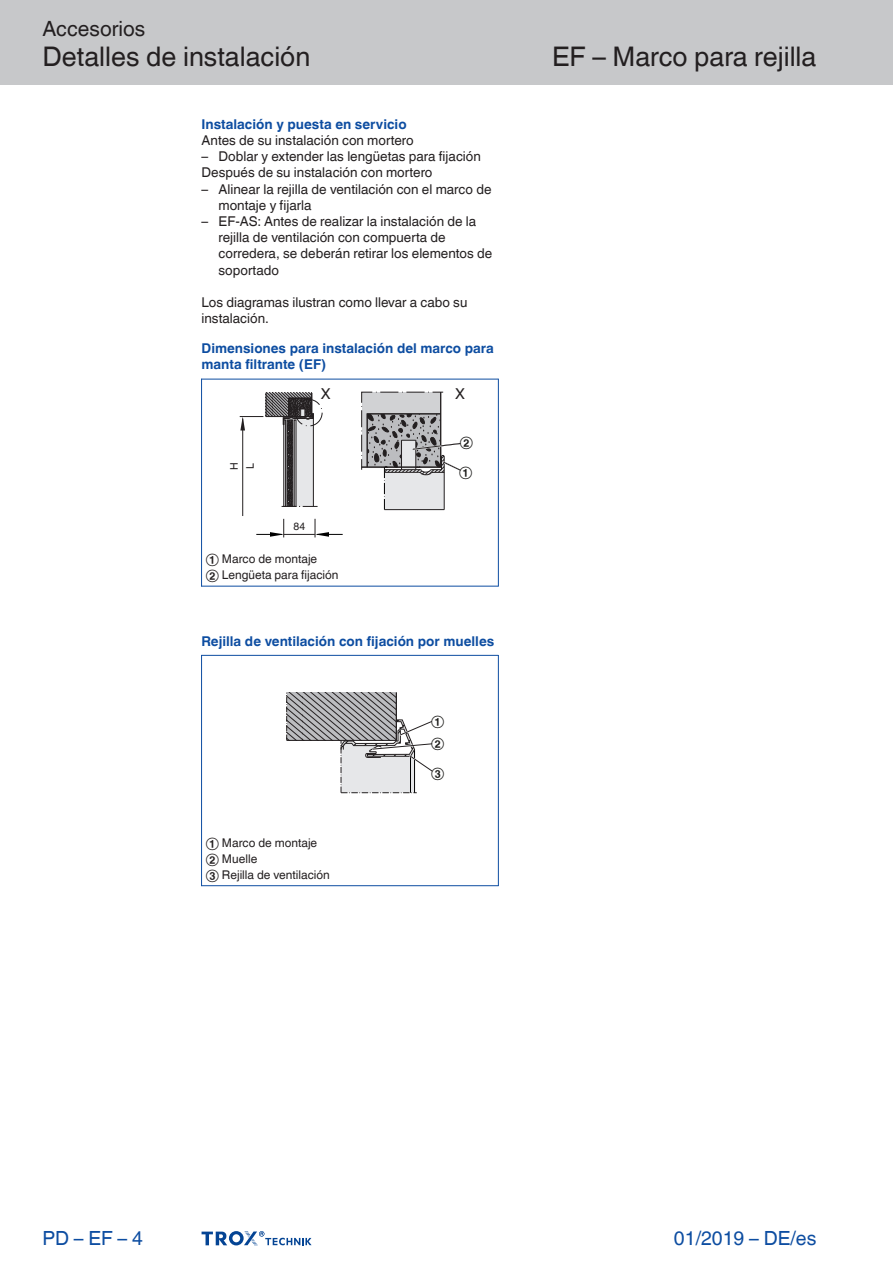
<style>
.page{position:relative;width:893px;height:1263px;background:#fff}
.page>*{position:absolute;margin:0;border:0;box-sizing:border-box;transform-origin:0 0}
.Navigation_2{font:27px "TROX Helvetica";color:#231f20}
.Navigation_3{font:27px "TROX Helvetica";color:#231f20}
.Navigation_1{font:21px "TROX Helvetica";color:#231f20}
.date{font:19.5px "TROX Helvetica";color:#0d4da1}
.pagina_li-re{font:19.5px "TROX Helvetica";color:#0d4da1}
.Update_OIDs{font:15px "TROX Helvetica";color:#231f20}
.descr_txt_section_li{font:13.5px/16.2px "TROX Helvetica";color:#231f20}
.descr_txt_section_pa{font:13.5px/16.2px "TROX Helvetica";color:#231f20}
.Standard_oben_links{font:700 13.5px/16.2px "TROX Helvetica";color:#0d4da1}
.descr_txt_section_ti{font:700 13.5px "TROX Helvetica";color:#0d4da1}
._30_graphic_index{font:12px "TROX Helvetica";color:#231f20}
.Update_OIDs-2{font:12px "TROX Helvetica";color:#1b1b19}
.Update_OIDs-3{font:10.5px/15.9px "TROX Helvetica";color:#231f20}
</style>
<div class="page">
<div style="left:0;top:0;width:893px;height:85px;background:#c7c8ca"></div>
<svg style="left:202px;top:1231px;width:110px;height:15px"></svg>
<div style="left:295px;top:399px;width:27px;height:27px;border:1px dashed #231f20;border-radius:50%"></div>
<hr style="left:284px;top:534px;width:31px;height:1px;background:#231f20">
<hr style="left:242px;top:419px;width:1px;height:97px;background:#231f20">
<svg style="left:240px;top:393px;width:78px;height:114px"></svg>
<svg style="left:315px;top:519px;width:28px;height:18px"></svg>
<svg style="left:256px;top:519px;width:28px;height:18px"></svg>
<svg style="left:361px;top:391px;width:100px;height:119px"></svg>
<hr style="left:201px;top:379px;width:1px;height:207px;background:#0d4da1">
<hr style="left:498px;top:379px;width:1px;height:207px;background:#0d4da1">
<hr style="left:201px;top:379px;width:297px;height:1px;background:#0d4da1">
<hr style="left:201px;top:586px;width:297px;height:1px;background:#0d4da1">
<svg style="left:287px;top:693px;width:108px;height:47px;background:#9a9a9d"></svg>
<hr style="left:396px;top:693px;width:1px;height:48px;background:#231f20">
<hr style="left:287px;top:740px;width:109px;height:1px;background:#231f20">
<svg style="left:286px;top:693px;width:1px;height:47px"></svg>
<svg style="left:341px;top:719px;width:92px;height:74px"></svg>
<hr style="left:201px;top:655px;width:1px;height:231px;background:#0d4da1">
<hr style="left:498px;top:655px;width:1px;height:231px;background:#0d4da1">
<hr style="left:201px;top:655px;width:297px;height:1px;background:#0d4da1">
<hr style="left:201px;top:885px;width:297px;height:1px;background:#0d4da1">
<p class="Navigation_1" style="left:43px;top:17px;width:104px">Accesorios</p>
<p class="Navigation_2" style="left:43px;top:41px;width:269px">Detalles de instalación</p>
<p class="Navigation_3" style="left:552px;top:41px;width:266px">EF – Marco para rejilla</p>
<p class="descr_txt_section_ti" style="left:202px;top:116px;width:207px">Instalación y puesta en servicio</p>
<p class="descr_txt_section_pa" style="left:202px;top:132px;width:214px">Antes de su instalación con mortero</p>
<p class="descr_txt_section_li" style="left:202px;top:148px;width:281px">– Doblar y extender las lengüetas para fijación</p>
<p class="descr_txt_section_pa" style="left:202px;top:165px;width:232px">Después de su instalación con mortero</p>
<p class="descr_txt_section_li" style="left:219px;top:181px;width:274px;text-indent:-17px">– Alinear la rejilla de ventilación con el marco de montaje y fijarla</p>
<p class="descr_txt_section_li" style="left:219px;top:213px;width:275px;text-indent:-17px">– EF-AS: Antes de realizar la instalación de la rejilla de ventilación con compuerta de corredera, se deberán retirar los elementos de soportado</p>
<p class="descr_txt_section_pa" style="left:202px;top:294px;width:267px">Los diagramas ilustran como llevar a cabo su instalación.</p>
<p class="Standard_oben_links" style="left:202px;top:340px;width:294px">Dimensiones para instalación del marco para manta filtrante (EF)</p>
<p class="Update_OIDs-3" style="left:226px;top:470px;width:9px;rotate:-90deg">H<br>L</p>
<p class="Update_OIDs" style="left:321px;top:385px;width:11px">X</p>
<p class="Update_OIDs" style="left:455px;top:385px;width:11px">X</p>
<p class="Update_OIDs-2" style="left:460px;top:435px;width:15px">②</p>
<p class="Update_OIDs-2" style="left:459px;top:464px;width:15px">①</p>
<p class="Update_OIDs-3" style="left:294px;top:518px;width:13px">84</p>
<p class="_30_graphic_index" style="left:206px;top:552px;width:113px">① Marco de montaje</p>
<p class="_30_graphic_index" style="left:206px;top:568px;width:134px">② Lengüeta para fijación</p>
<p class="Standard_oben_links" style="left:202px;top:633px;width:294px">Rejilla de ventilación con fijación por muelles</p>
<p class="_30_graphic_index" style="left:206px;top:836px;width:113px">① Marco de montaje</p>
<p class="_30_graphic_index" style="left:206px;top:851px;width:53px">② Muelle</p>
<p class="_30_graphic_index" style="left:206px;top:867px;width:126px">③ Rejilla de ventilación</p>
<p class="Update_OIDs-2" style="left:431px;top:714px;width:15px">①</p>
<p class="Update_OIDs-2" style="left:431px;top:766px;width:15px">③</p>
<p class="Update_OIDs-2" style="left:431px;top:736px;width:15px">②</p>
<p class="pagina_li-re" style="left:43px;top:1227px;width:102px">PD – EF – 4</p>
<p class="date" style="left:674px;top:1227px;width:144px">01/2019 – DE/es</p>
</div>
